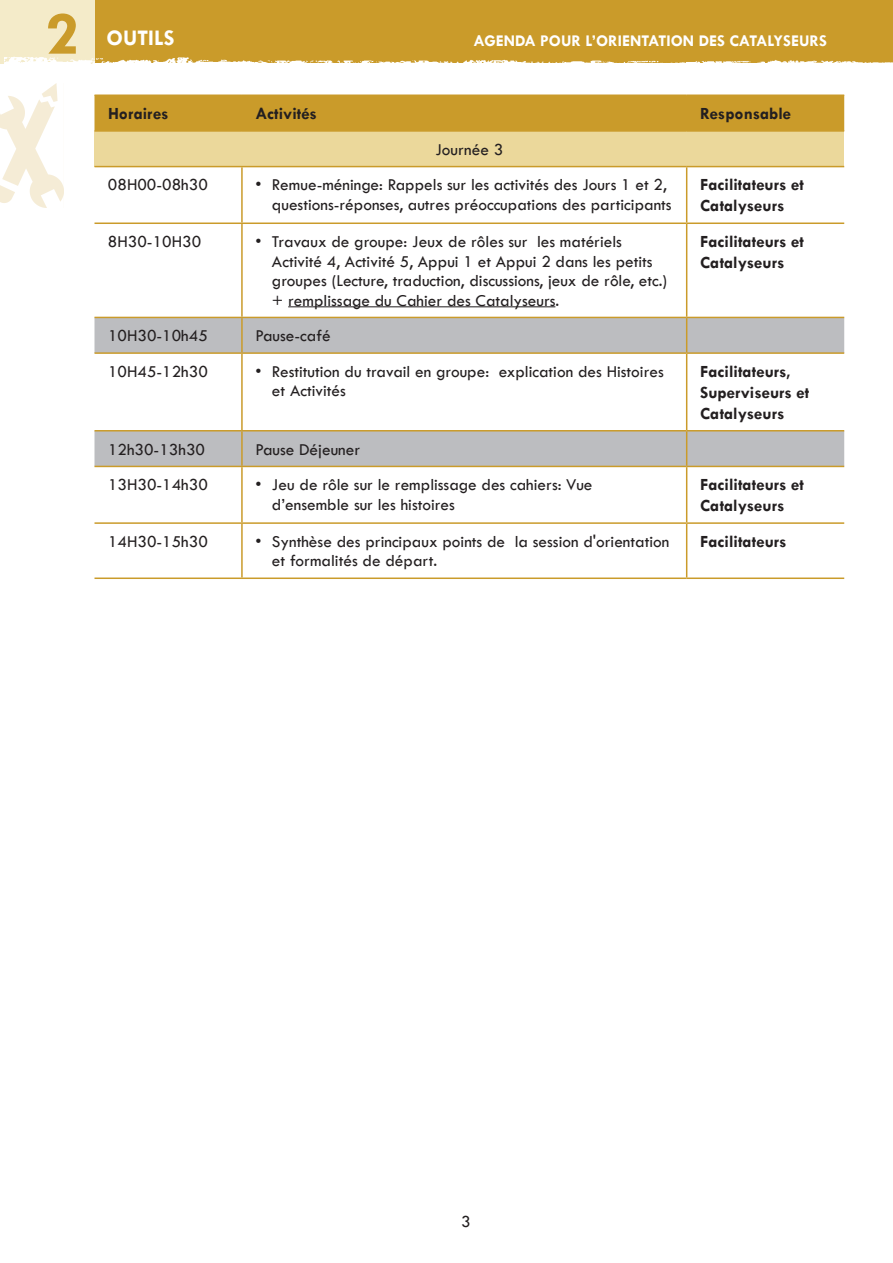
<style>
.page{position:relative;width:893px;height:1263px;background:#fff}
.page>*{position:absolute;margin:0;border:0;box-sizing:border-box;transform-origin:0 0}
.t1{font:700 63px "Tw Cen";color:#ca9b2a}
.t2{font:700 22.5px "Tw Cen";color:#fff}
.t3{font:17.25px/19.5px "Tw Cen";color:#231f20}
.t4{font:700 17.25px/21px "Tw Cen";color:#231f20}
.t5{font:700 16.5px "Tw Cen";color:#fff}
</style>
<div class="page">
<div style="left:0;top:0;width:893px;height:63px;background:#ca9b2a"></div>
<div style="left:0;top:0;width:94px;height:64px;background:#f4ebc9"></div>
<img style="left:0;top:83px;width:63px;height:125px">
<div style="left:94px;top:96px;width:750px;height:34px;background:#ca9b2a"></div>
<div style="left:94px;top:131px;width:750px;height:36px;background:#ebd89b"></div>
<svg style="left:94px;top:318px;width:750px;height:148px"></svg>
<hr style="left:94px;top:95px;width:148px;height:1px;background:#ca9b2a">
<hr style="left:242px;top:95px;width:445px;height:1px;background:#ca9b2a">
<hr style="left:241px;top:96px;width:2px;height:34px;background:#ca9b2a">
<hr style="left:687px;top:95px;width:157px;height:1px;background:#ca9b2a">
<hr style="left:686px;top:96px;width:1px;height:34px;background:#ca9b2a">
<hr style="left:94px;top:130px;width:148px;height:2px;background:#ca9b2a">
<hr style="left:242px;top:130px;width:445px;height:2px;background:#ca9b2a">
<hr style="left:687px;top:130px;width:157px;height:2px;background:#ca9b2a">
<hr style="left:94px;top:166px;width:148px;height:1px;background:#ca9b2a">
<hr style="left:242px;top:166px;width:445px;height:1px;background:#ca9b2a">
<hr style="left:241px;top:167px;width:2px;height:55px;background:#ca9b2a">
<hr style="left:687px;top:166px;width:157px;height:1px;background:#ca9b2a">
<hr style="left:686px;top:167px;width:1px;height:55px;background:#ca9b2a">
<hr style="left:94px;top:222px;width:148px;height:2px;background:#ca9b2a">
<hr style="left:242px;top:222px;width:445px;height:2px;background:#ca9b2a">
<hr style="left:241px;top:224px;width:2px;height:93px;background:#ca9b2a">
<hr style="left:687px;top:222px;width:157px;height:2px;background:#ca9b2a">
<hr style="left:686px;top:224px;width:1px;height:93px;background:#ca9b2a">
<hr style="left:94px;top:317px;width:148px;height:1px;background:#ca9b2a">
<hr style="left:242px;top:317px;width:445px;height:1px;background:#ca9b2a">
<hr style="left:241px;top:318px;width:2px;height:34px;background:#ca9b2a">
<hr style="left:687px;top:317px;width:157px;height:1px;background:#ca9b2a">
<hr style="left:686px;top:318px;width:1px;height:34px;background:#ca9b2a">
<hr style="left:94px;top:352px;width:148px;height:2px;background:#ca9b2a">
<hr style="left:242px;top:352px;width:445px;height:2px;background:#ca9b2a">
<hr style="left:241px;top:354px;width:2px;height:76px;background:#ca9b2a">
<hr style="left:687px;top:352px;width:157px;height:2px;background:#ca9b2a">
<hr style="left:686px;top:354px;width:1px;height:76px;background:#ca9b2a">
<hr style="left:94px;top:430px;width:148px;height:1px;background:#ca9b2a">
<hr style="left:242px;top:430px;width:445px;height:1px;background:#ca9b2a">
<hr style="left:241px;top:431px;width:2px;height:35px;background:#ca9b2a">
<hr style="left:687px;top:430px;width:157px;height:1px;background:#ca9b2a">
<hr style="left:686px;top:431px;width:1px;height:35px;background:#ca9b2a">
<hr style="left:94px;top:466px;width:148px;height:1px;background:#ca9b2a">
<hr style="left:242px;top:466px;width:445px;height:1px;background:#ca9b2a">
<hr style="left:241px;top:467px;width:2px;height:55px;background:#ca9b2a">
<hr style="left:687px;top:466px;width:157px;height:1px;background:#ca9b2a">
<hr style="left:686px;top:467px;width:1px;height:55px;background:#ca9b2a">
<hr style="left:94px;top:522px;width:148px;height:2px;background:#ca9b2a">
<hr style="left:242px;top:522px;width:445px;height:2px;background:#ca9b2a">
<hr style="left:241px;top:524px;width:2px;height:53px;background:#ca9b2a">
<hr style="left:687px;top:522px;width:157px;height:2px;background:#ca9b2a">
<hr style="left:686px;top:524px;width:1px;height:53px;background:#ca9b2a">
<hr style="left:94px;top:577px;width:148px;height:2px;background:#ca9b2a">
<hr style="left:242px;top:577px;width:445px;height:2px;background:#ca9b2a">
<hr style="left:687px;top:577px;width:157px;height:2px;background:#ca9b2a">
<hr style="left:288px;top:306px;width:267px;height:1px;background:#231f20">
<h1 class="t1" style="left:45px;top:-4px;width:35px">2</h1>
<h2 class="t2" style="left:106px;top:24px;width:69px">OUTILS</h2>
<p class="t5" style="left:473px;top:31px;width:355px">AGENDA POUR L’ORIENTATION DES CATALYSEURS</p>
<p class="t4" style="left:108px;top:103px;width:62px">Horaires</p>
<p class="t4" style="left:255px;top:103px;width:63px">Activités</p>
<p class="t4" style="left:700px;top:103px;width:93px">Responsable</p>
<p class="t3" style="left:435px;top:139px;width:69px">Journée 3</p>
<p class="t3" style="left:108px;top:175px;width:101px">08H00-08h30</p>
<p class="t3" style="left:255px;top:175px;width:418px;text-align:right">• Remue-méninge: Rappels sur les activités des Jours 1 et 2, questions-réponses, autres préoccupations des participants</p>
<p class="t4" style="left:700px;top:174px;width:105px">Facilitateurs et<br>Catalyseurs</p>
<p class="t3" style="left:108px;top:232px;width:95px">8H30-10H30</p>
<p class="t3" style="left:272px;top:232px;width:397px;text-indent:-17px">• Travaux de groupe: Jeux de rôles sur les matériels Activité 4, Activité 5, Appui 1 et Appui 2 dans les petits groupes (Lecture, traduction, discussions, jeux de rôle, etc.) + remplissage du Cahier des Catalyseurs.</p>
<p class="t4" style="left:700px;top:231px;width:105px">Facilitateurs et<br>Catalyseurs</p>
<p class="t3" style="left:108px;top:326px;width:101px">10H30-10h45</p>
<p class="t3" style="left:255px;top:326px;width:77px">Pause-café</p>
<p class="t3" style="left:108px;top:362px;width:101px">10H45-12h30</p>
<p class="t3" style="left:272px;top:362px;width:393px;text-indent:-17px">• Restitution du travail en groupe: explication des Histoires et Activités</p>
<p class="t4" style="left:700px;top:360px;width:111px">Facilitateurs,<br>Superviseurs et<br>Catalyseurs</p>
<p class="t3" style="left:108px;top:439px;width:99px">12h30-13h30</p>
<p class="t3" style="left:255px;top:439px;width:106px">Pause Déjeuner</p>
<p class="t3" style="left:108px;top:475px;width:101px">13H30-14h30</p>
<p class="t3" style="left:272px;top:475px;width:322px;text-indent:-17px">• Jeu de rôle sur le remplissage des cahiers: Vue d’ensemble sur les histoires</p>
<p class="t4" style="left:700px;top:474px;width:105px">Facilitateurs et<br>Catalyseurs</p>
<p class="t3" style="left:108px;top:531px;width:101px">14H30-15h30</p>
<p class="t3" style="left:272px;top:531px;width:399px;text-indent:-17px">• Synthèse des principaux points de la session d'orientation et formalités de départ.</p>
<p class="t4" style="left:700px;top:530px;width:88px">Facilitateurs</p>
<p class="t3" style="left:461px;top:1212px;width:11px">3</p>
</div>
